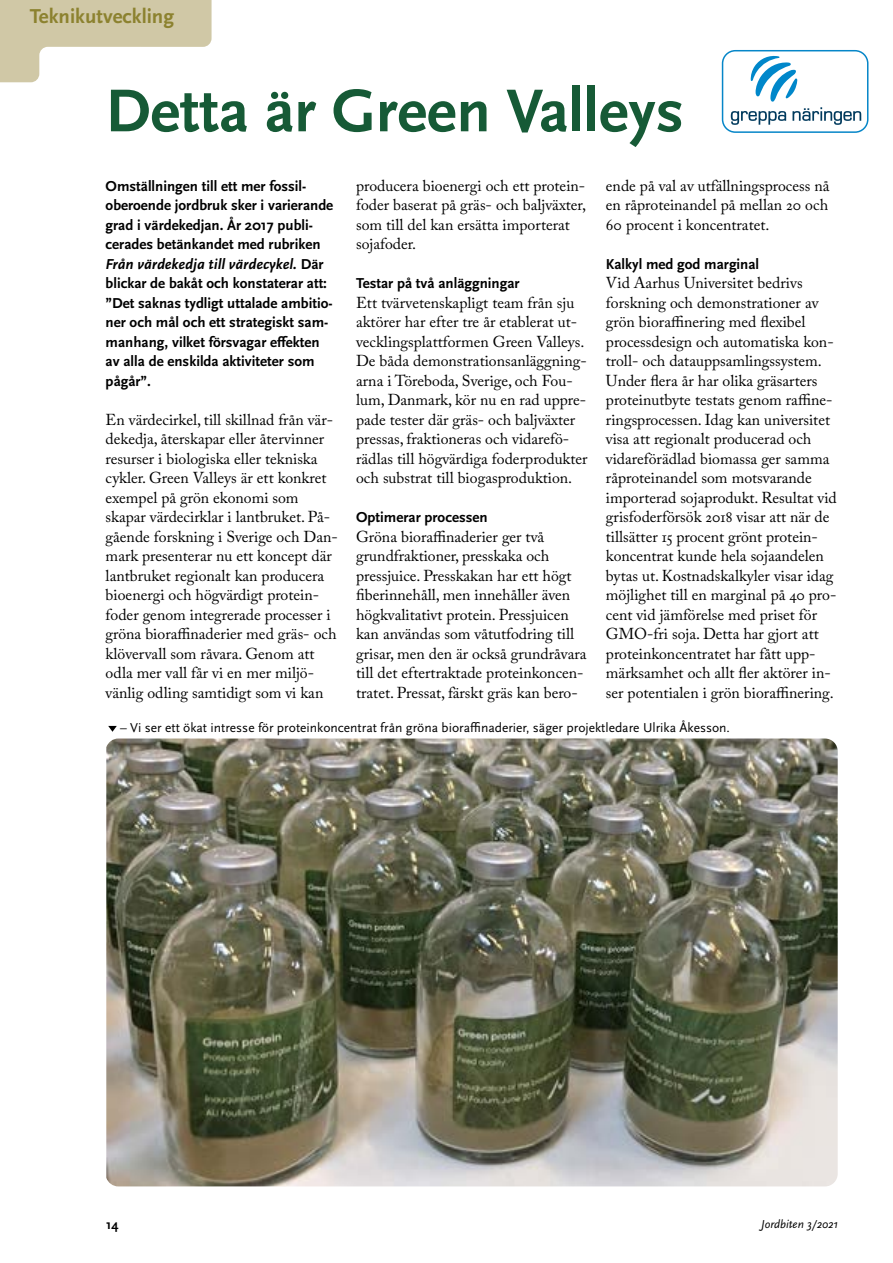
<style>
.page{position:relative;width:893px;height:1263px;background:#fff}
.page>*{position:absolute;margin:0;border:0;box-sizing:border-box;transform-origin:0 0}
.Rubrik_36pt{font:700 63px "Scala Sans Pro";color:#165a36}
.t1{font:700 21px "Scala Sans Pro";color:#8c822f}
.Brödtext_utan_indrag{font:15.75px/19.5px "Adobe Caslon Pro";color:#000}
.Ingress_i_smal_spalt{font:700 15px/19.5px "Scala Sans Pro";color:#000}
.Mellanrubrik{font:700 15px "Scala Sans Pro";color:#000}
.t2{font:13.5px "Scala Sans Pro";color:#000}
.t3{font:700 13.5px "Scala Sans Pro";color:#000}
.t4{font:italic 12px "Scala Sans Pro";color:#000}
.s1{font-style:italic}
</style>
<div class="page">
<img style="left:106px;top:738px;width:732px;height:448px">
<svg style="left:108px;top:726px;width:9px;height:6px"></svg>
<svg style="left:0;top:0;width:212px;height:82px"></svg>
<svg style="left:731px;top:56px;width:130px;height:69px"></svg>
<div style="left:722px;top:50px;width:146px;height:83px;border:2px solid #0686c8;border-radius:13px"></div>
<h2 class="t1" style="left:30px;top:4px;width:146px">Teknikutveckling</h2>
<h1 class="Rubrik_36pt" style="left:106px;top:74px;width:580px">Detta är Green Valleys</h1>
<p class="Ingress_i_smal_spalt" style="left:106px;top:176px;width:229px">Omställningen till ett mer fossil&shy;oberoende jordbruk sker i varierande grad i värdekedjan. År 2017 publi&shy;cerades betänkandet med rubriken <span class="s1">Från värdekedja till värdecykel.</span> Där blickar de bakåt och konstaterar att: ”Det saknas tydligt uttalade ambitio&shy;ner och mål och ett strategiskt sam&shy;manhang, vilket försvagar effekten av alla de enskilda aktiviteter som pågår”.</p>
<p class="Brödtext_utan_indrag" style="left:106px;top:409px;width:234px">En värdecirkel, till skillnad från vär&shy;dekedja, återskapar eller återvinner resurser i biologiska eller tekniska cykler. Green Valleys är ett konkret exempel på grön ekonomi som skapar värdecirklar i lantbruket. På&shy;gående forskning i Sverige och Dan&shy;mark presenterar nu ett koncept där lantbruket regionalt kan producera bioenergi och högvärdigt protein&shy;foder genom integrerade processer i gröna bioraffinaderier med gräs- och klövervall som råvara. Genom att odla mer vall får vi en mer miljö&shy;vänlig odling samtidigt som vi kan</p>
<p class="Brödtext_utan_indrag" style="left:356px;top:175px;width:231px">producera bioenergi och ett protein&shy;foder baserat på gräs- och baljväxter, som till del kan ersätta importerat sojafoder.</p>
<h2 class="Mellanrubrik" style="left:356px;top:274px;width:165px">Testar på två anläggningar</h2>
<p class="Brödtext_utan_indrag" style="left:356px;top:292px;width:233px">Ett tvärvetenskapligt team från sju aktörer har efter tre år etablerat ut&shy;vecklingsplattformen Green Valleys.<br>De båda demonstrationsanläggning&shy;arna i Töreboda, Sverige, och Fou&shy;lum, Danmark, kör nu en rad uppre&shy;pade tester där gräs- och baljväxter pressas, fraktioneras och vidarefö&shy;rädlas till högvärdiga foderprodukter och substrat till biogasproduktion.</p>
<h2 class="Mellanrubrik" style="left:356px;top:508px;width:133px">Optimerar processen</h2>
<p class="Brödtext_utan_indrag" style="left:356px;top:526px;width:232px">Gröna bioraffinaderier ger två grundfraktioner, presskaka och pressjuice. Presskakan har ett högt fiberinnehåll, men innehåller även högkvalitativt protein. Pressjuicen kan användas som våtutfodring till grisar, men den är också grundråvara till det eftertraktade proteinkoncen&shy;tratet. Pressat, färskt gräs kan bero-</p>
<p class="Brödtext_utan_indrag" style="left:606px;top:175px;width:225px;text-align:justify">ende på val av utfällningsprocess nå en råproteinandel på mellan 20 och 60 procent i koncentratet.</p>
<h2 class="Mellanrubrik" style="left:606px;top:255px;width:155px">Kalkyl med god marginal</h2>
<p class="Brödtext_utan_indrag" style="left:606px;top:273px;width:232px">Vid Aarhus Universitet bedrivs forskning och demonstrationer av grön bioraffinering med flexibel processdesign och automatiska kon&shy;troll- och datauppsamlingssystem.<br>Under flera år har olika gräsarters proteinutbyte testats genom raffine&shy;ringsprocessen. Idag kan universitet visa att regionalt producerad och vidareförädlad biomassa ger samma råproteinandel som motsvarande importerad sojaprodukt. Resultat vid grisfoderförsök 2018 visar att när de tillsätter 15 procent grönt protein&shy;koncentrat kunde hela sojaandelen bytas ut. Kostnadskalkyler visar idag möjlighet till en marginal på 40 pro&shy;cent vid jämförelse med priset för GMO-fri soja. Detta har gjort att proteinkoncentratet har fått upp&shy;märksamhet och allt fler aktörer in&shy;ser potentialen i grön bioraffinering.</p>
<p class="t2" style="left:120px;top:719px;width:611px">– Vi ser ett ökat intresse för proteinkoncentrat från gröna bioraffinaderier, säger projektledare Ulrika Åkesson.</p>
<p class="t3" style="left:106px;top:1216px;width:14px">14</p>
<p class="t4" style="left:761px;top:1217px;width:78px">Jordbiten 3/2021</p>
</div>
